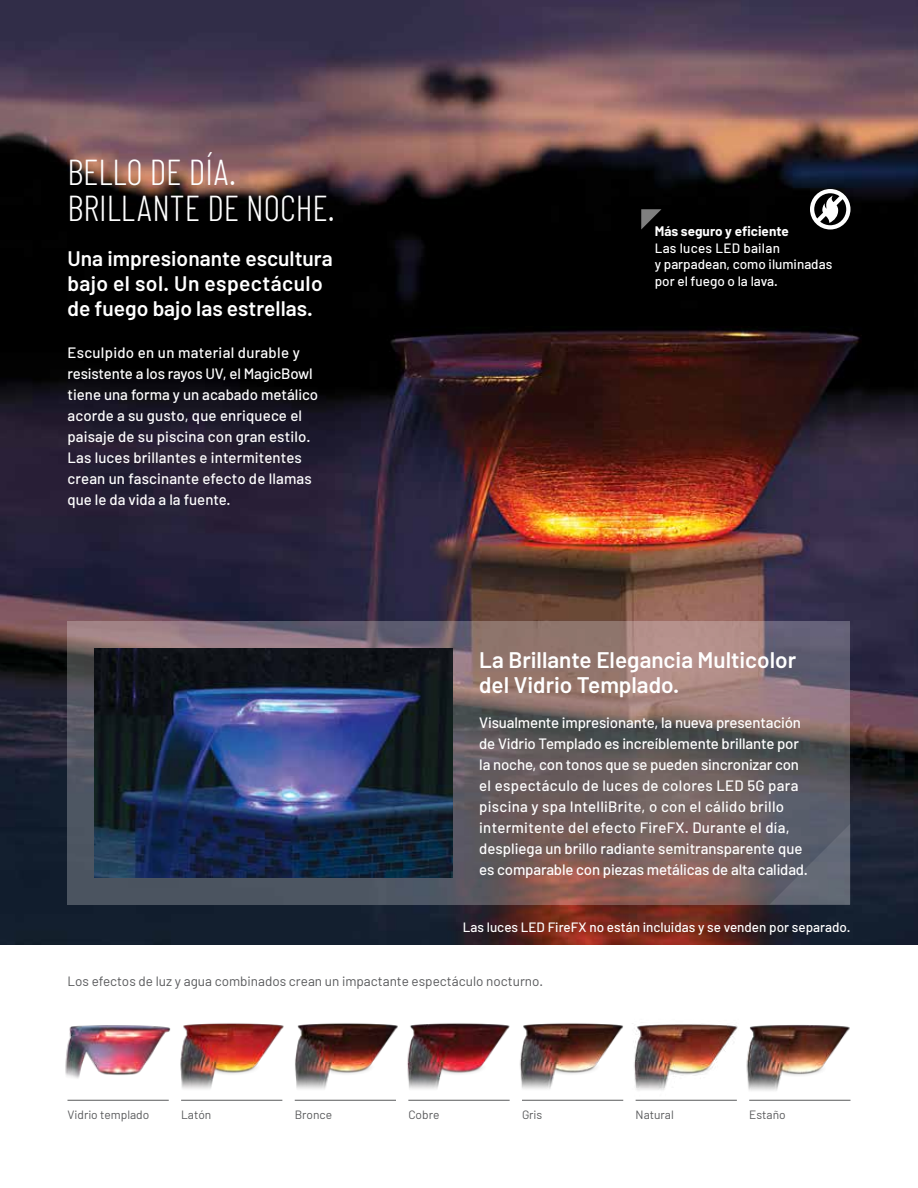
<style>
.page{position:relative;width:918px;height:1188px;background:#fff}
.page>*{position:absolute;margin:0;border:0;box-sizing:border-box;transform-origin:0 0}
.t1{font:300 36px/36px "Barlow Condensed";color:#fff}
.t2{font:600 22.5px/25.5px "Barlow";color:#fff}
.t3{font:600 21px/25.2px "Barlow";color:#fff}
.t4{font:500 15px/21px "Barlow";color:#fff}
.t5{font:500 13.5px/16.5px "Barlow";color:#fff}
.t6{font:13.5px "Barlow";color:#58595b}
.t7{font:700 13.5px "Barlow";color:#fff}
.t8{font:12px "Barlow";color:#58595b}
</style>
<div class="page">
<img style="left:0;top:0;width:918px;height:945px">
<svg style="left:810px;top:189px;width:40px;height:40px"></svg>
<img style="left:181px;top:1023px;width:670px;height:77px">
<svg style="left:68px;top:621px;width:782px;height:283px;background:#746466"></svg>
<img style="left:94px;top:648px;width:358px;height:230px">
<hr style="left:68px;top:1100px;width:101px;height:1px;background:#58595b">
<hr style="left:295px;top:1100px;width:101px;height:1px;background:#58595b">
<hr style="left:636px;top:1100px;width:101px;height:1px;background:#58595b">
<hr style="left:181px;top:1100px;width:101px;height:1px;background:#58595b">
<hr style="left:522px;top:1100px;width:101px;height:1px;background:#58595b">
<hr style="left:408px;top:1100px;width:102px;height:1px;background:#58595b">
<hr style="left:749px;top:1100px;width:101px;height:1px;background:#58595b">
<svg style="left:770px;top:824px;width:80px;height:80px;background:#5d626f"></svg>
<img style="left:65px;top:1025px;width:116px;height:75px">
<svg style="left:641px;top:209px;width:21px;height:21px"></svg>
<h1 class="t1" style="left:68px;top:153px;width:269px">BELLO DE DÍA.<br>BRILLANTE DE NOCHE.</h1>
<h3 class="t3" style="left:68px;top:245px;width:267px">Una impresionante escultura bajo el sol. Un espectáculo de fuego bajo las estrellas.</h3>
<p class="t4" style="left:68px;top:341px;width:252px">Esculpido en un material durable y resistente a los rayos UV, el MagicBowl tiene una forma y un acabado metálico acorde a su gusto, que enriquece el paisaje de su piscina con gran estilo.<br>Las luces brillantes e intermitentes crean un fascinante efecto de llamas que le da vida a la fuente.</p>
<p class="t7" style="left:655px;top:223px;width:136px">Más seguro y eficiente</p>
<p class="t5" style="left:655px;top:239px;width:179px">Las luces LED bailan<br>y parpadean, como iluminadas por el fuego o la lava.</p>
<h2 class="t2" style="left:479px;top:646px;width:318px">La Brillante Elegancia Multicolor del Vidrio Templado.</h2>
<p class="t4" style="left:479px;top:711px;width:330px">Visualmente impresionante, la nueva presentación de Vidrio Templado es increíblemente brillante por la noche, con tonos que se pueden sincronizar con el espectáculo de luces de colores LED 5G para piscina y spa IntelliBrite, o con el cálido brillo intermitente del efecto FireFX. Durante el día, despliega un brillo radiante semitransparente que es comparable con piezas metálicas de alta calidad.</p>
<p class="t5" style="left:463px;top:918px;width:389px">Las luces LED FireFX no están incluidas y se venden por separado.</p>
<p class="t6" style="left:68px;top:972px;width:477px">Los efectos de luz y agua combinados crean un impactante espectáculo nocturno.</p>
<p class="t8" style="left:68px;top:1107px;width:83px">Vidrio templado</p>
<p class="t8" style="left:181px;top:1107px;width:32px">Latón</p>
<p class="t8" style="left:295px;top:1107px;width:39px">Bronce</p>
<p class="t8" style="left:408px;top:1107px;width:33px">Cobre</p>
<p class="t8" style="left:522px;top:1107px;width:22px">Gris</p>
<p class="t8" style="left:636px;top:1107px;width:40px">Natural</p>
<p class="t8" style="left:749px;top:1107px;width:38px">Estaño</p>
</div>
